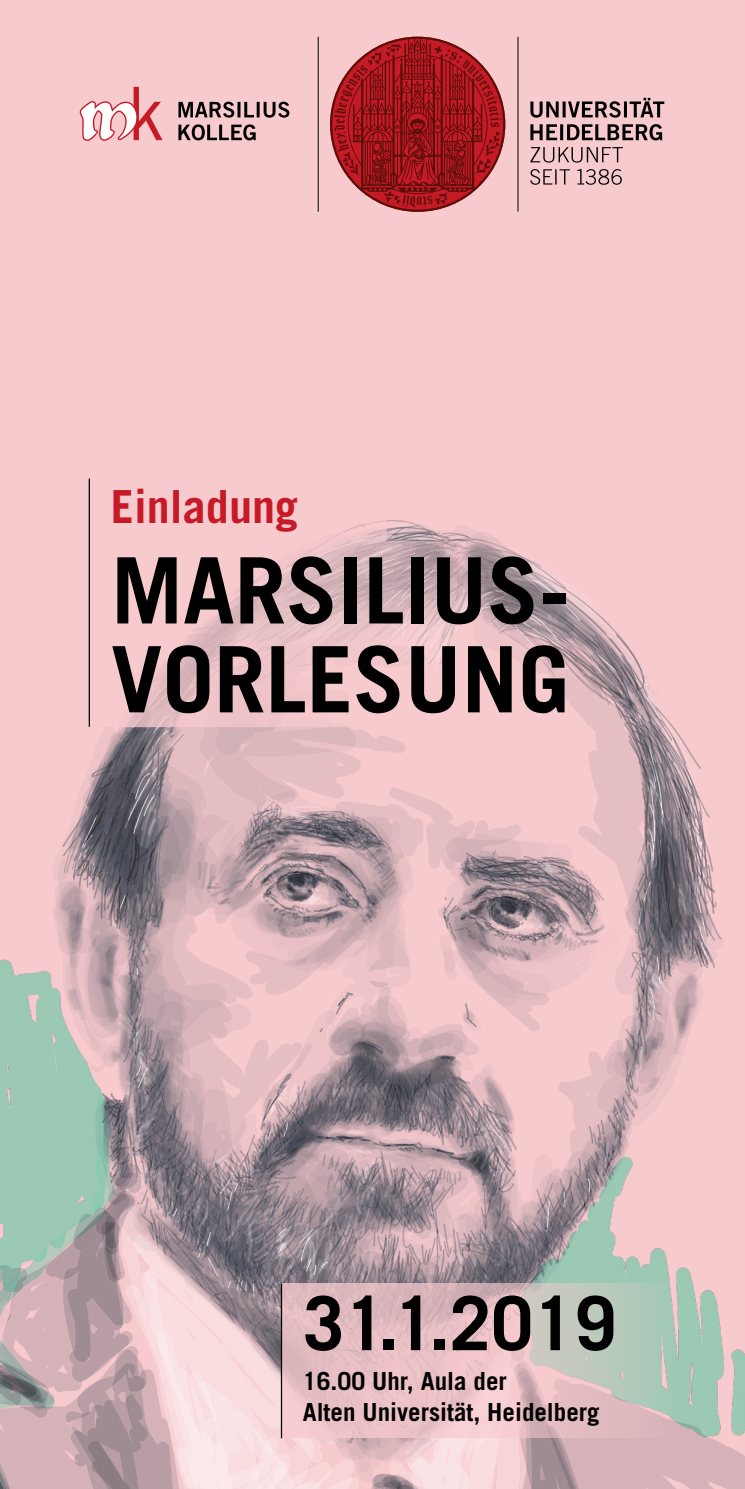
<style>
.page{position:relative;width:745px;height:1489px;background:#fff}
.page>*{position:absolute;margin:0;border:0;box-sizing:border-box;transform-origin:0 0}
.t1{font:700 91.5px "Trade Gothic";color:#000}
.t2{font:700 74.75px "Trade Gothic";color:#000}
.t3{font:73.75px "Trade Gothic";color:#c61a27}
.t4{font:700 45.75px "Trade Gothic";color:#c61a27}
.t5{font:700 25px "Trade Gothic";color:#000}
</style>
<div class="page">
<div style="left:0;top:0;width:744px;height:1488px;background:#f7cace"></div>
<img style="left:0;top:478px;width:744px;height:1010px">
<svg style="left:530px;top:169px;width:91px;height:16px"></svg>
<svg style="left:530px;top:147px;width:92px;height:15px"></svg>
<svg style="left:530px;top:124px;width:131px;height:16px"></svg>
<svg style="left:530px;top:98px;width:134px;height:20px"></svg>
<svg style="left:178px;top:124px;width:77px;height:16px"></svg>
<svg style="left:178px;top:102px;width:111px;height:16px"></svg>
<hr style="left:517px;top:37px;width:1px;height:175px;background:#000">
<hr style="left:317px;top:37px;width:1px;height:175px;background:#000">
<svg style="left:330px;top:37px;width:175px;height:175px"></svg>
<svg style="left:282px;top:1283px;width:398px;height:155px"></svg>
<hr style="left:281px;top:1283px;width:1px;height:155px;background:#000">
<svg style="left:89px;top:479px;width:501px;height:248px"></svg>
<hr style="left:89px;top:478px;width:1px;height:248px;background:#000">
<svg style="left:80px;top:101px;width:58px;height:40px"></svg>
<h3 class="t3" style="left:127px;top:69px;width:38px">k</h3>
<p class="t4" style="left:111px;top:479px;width:189px">Einladung</p>
<p class="t1" style="left:111px;top:534px;width:460px">MARSILIUS-</p>
<p class="t1" style="left:111px;top:623px;width:460px">VORLESUNG</p>
<p class="t2" style="left:302px;top:1277px;width:314px">31.1.2019</p>
<p class="t5" style="left:302px;top:1365px;width:205px">16.00 Uhr, Aula der</p>
<p class="t5" style="left:302px;top:1396px;width:298px">Alten Universität, Heidelberg</p>
</div>
